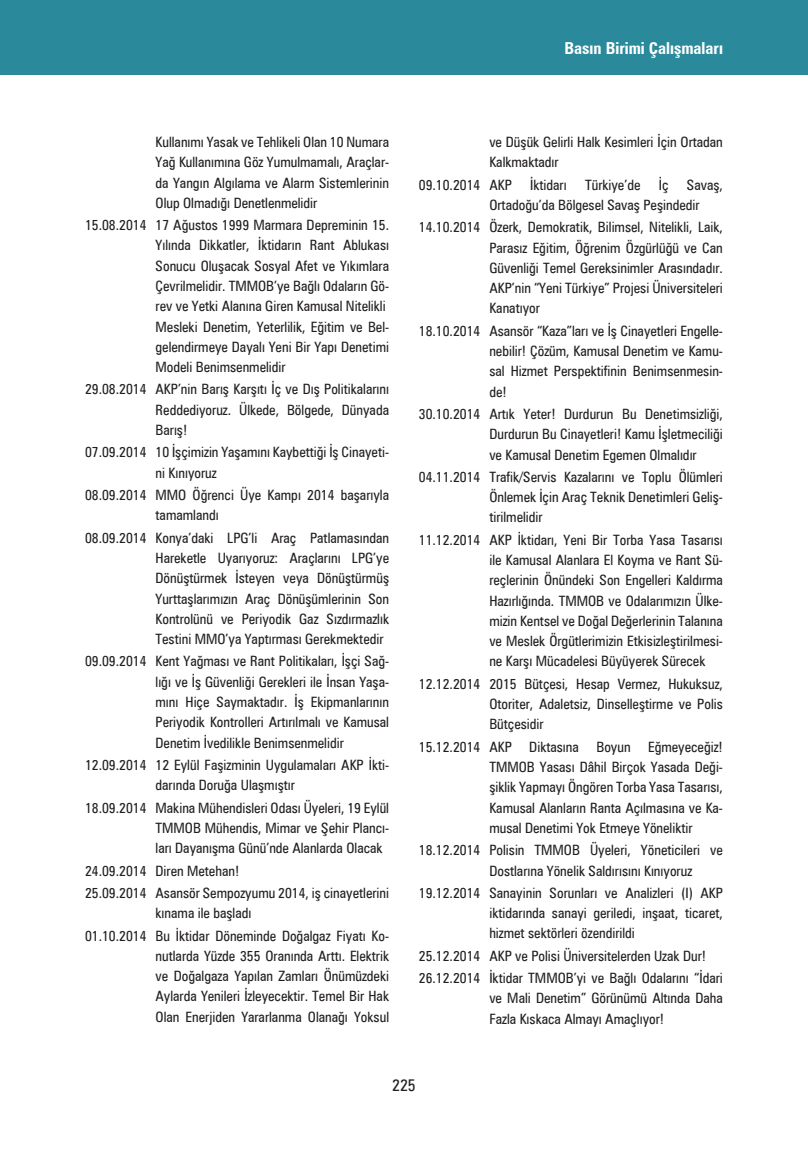
<style>
.page{position:relative;width:808px;height:1149px;background:#fff}
.page>*{position:absolute;margin:0;border:0;box-sizing:border-box;transform-origin:0 0}
.t1{font:700 condensed 16.5px "Zurich BT";color:#fff}
.t2{font:condensed 16.5px "Zurich BT";color:#231f20}
.calismarap_metin{font:condensed 14.25px/20.2px "Zurich BT";color:#231f20;text-align:justify}
</style>
<div class="page">
<div style="left:0;top:0;width:808px;height:75px;background:#2a899a"></div>
<p class="calismarap_metin" style="left:156px;top:132px;width:235px">Kullanımı Yasak ve Tehlikeli Olan 10 Numara Yağ Kullanımına Göz Yumulmamalı, Araçlar&shy;da Yangın Algılama ve Alarm Sistemlerinin Olup Olmadığı Denetlenmelidir</p>
<p class="calismarap_metin" style="left:156px;top:215px;width:235px;text-align:left;text-indent:-70px">15.08.2014 17 Ağustos 1999 Marmara Depreminin 15.<br>Yılında Dikkatler, İktidarın Rant Ablukası Sonucu Oluşacak Sosyal Afet ve Yıkımlara Çevrilmelidir. TMMOB’ye Bağlı Odaların Gö&shy;rev ve Yetki Alanına Giren Kamusal Nitelikli Mesleki Denetim, Yeterlilik, Eğitim ve Bel&shy;gelendirmeye Dayalı Yeni Bir Yapı Denetimi Modeli Benimsenmelidir</p>
<p class="calismarap_metin" style="left:156px;top:379px;width:235px;text-indent:-70px">29.08.2014 AKP’nin Barış Karşıtı İç ve Dış Politikalarını Reddediyoruz. Ülkede, Bölgede, Dünyada Barış!</p>
<p class="calismarap_metin" style="left:156px;top:442px;width:235px;text-indent:-70px">07.09.2014 10 İşçimizin Yaşamını Kaybettiği İş Cinayeti&shy;ni Kınıyoruz</p>
<p class="calismarap_metin" style="left:156px;top:484px;width:235px;text-indent:-70px">08.09.2014 MMO Öğrenci Üye Kampı 2014 başarıyla tamamlandı</p>
<p class="calismarap_metin" style="left:156px;top:527px;width:235px;text-indent:-70px">08.09.2014 Konya’daki LPG’li Araç Patlamasından Hareketle Uyarıyoruz: Araçlarını LPG’ye Dönüştürmek İsteyen veya Dönüştürmüş Yurttaşlarımızın Araç Dönüşümlerinin Son Kontrolünü ve Periyodik Gaz Sızdırmazlık Testini MMO’ya Yaptırması Gerekmektedir</p>
<p class="calismarap_metin" style="left:156px;top:651px;width:235px;text-indent:-70px">09.09.2014 Kent Yağması ve Rant Politikaları, İşçi Sağ&shy;lığı ve İş Güvenliği Gerekleri ile İnsan Yaşa&shy;mını Hiçe Saymaktadır. İş Ekipmanlarının Periyodik Kontrolleri Artırılmalı ve Kamusal Denetim İvedilikle Benimsenmelidir</p>
<p class="calismarap_metin" style="left:156px;top:754px;width:235px;text-indent:-70px">12.09.2014 12 Eylül Faşizminin Uygulamaları AKP İkti&shy;darında Doruğa Ulaşmıştır</p>
<p class="calismarap_metin" style="left:156px;top:797px;width:235px;text-indent:-70px">18.09.2014 Makina Mühendisleri Odası Üyeleri, 19 Eylül TMMOB Mühendis, Mimar ve Şehir Plancı&shy;ları Dayanışma Günü’nde Alanlarda Olacak</p>
<p class="calismarap_metin" style="left:85px;top:859px;width:156px">24.09.2014 Diren Metehan!</p>
<p class="calismarap_metin" style="left:156px;top:882px;width:235px;text-indent:-70px">25.09.2014 Asansör Sempozyumu 2014, iş cinayetlerini kınama ile başladı</p>
<p class="calismarap_metin" style="left:156px;top:924px;width:235px;text-indent:-70px">01.10.2014 Bu İktidar Döneminde Doğalgaz Fiyatı Ko&shy;nutlarda Yüzde 355 Oranında Arttı. Elektrik ve Doğalgaza Yapılan Zamları Önümüzdeki Aylarda Yenileri İzleyecektir. Temel Bir Hak Olan Enerjiden Yararlanma Olanağı Yoksul</p>
<p class="t1" style="left:564px;top:38px;width:160px">Basın Birimi Çalışmaları</p>
<p class="calismarap_metin" style="left:489px;top:132px;width:235px">ve Düşük Gelirli Halk Kesimleri İçin Ortadan<br>Kalkmaktadır</p>
<p class="calismarap_metin" style="left:419px;top:174px;width:94px">09.10.2014 AKP</p>
<p class="calismarap_metin" style="left:530px;top:174px;width:38px">İktidarı</p>
<p class="calismarap_metin" style="left:585px;top:174px;width:57px">Türkiye’de</p>
<p class="calismarap_metin" style="left:659px;top:174px;width:11px">İç</p>
<p class="calismarap_metin" style="left:489px;top:174px;width:235px;text-indent:197px">Savaş,<br>Ortadoğu’da Bölgesel Savaş Peşindedir</p>
<p class="calismarap_metin" style="left:489px;top:217px;width:235px;text-indent:-70px">14.10.2014 Özerk, Demokratik, Bilimsel, Nitelikli, Laik, Parasız Eğitim, Öğrenim Özgürlüğü ve Can Güvenliği Temel Gereksinimler Arasındadır.<br>AKP’nin “Yeni Türkiye” Projesi Üniversiteleri Kanatıyor</p>
<p class="calismarap_metin" style="left:489px;top:320px;width:235px;text-indent:-70px">18.10.2014 Asansör “Kaza”ları ve İş Cinayetleri Engelle&shy;nebilir! Çözüm, Kamusal Denetim ve Kamu&shy;sal Hizmet Perspektifinin Benimsenmesin&shy;de!</p>
<p class="calismarap_metin" style="left:489px;top:403px;width:235px;text-indent:-70px">30.10.2014 Artık Yeter! Durdurun Bu Denetimsizliği, Durdurun Bu Cinayetleri! Kamu İşletmeciliği ve Kamusal Denetim Egemen Olmalıdır</p>
<p class="calismarap_metin" style="left:489px;top:466px;width:235px;text-indent:-70px">04.11.2014 Trafik/Servis Kazalarını ve Toplu Ölümleri Önlemek İçin Araç Teknik Denetimleri Geliş&shy;tirilmelidir</p>
<p class="calismarap_metin" style="left:489px;top:529px;width:235px;text-indent:-70px">11.12.2014 AKP İktidarı, Yeni Bir Torba Yasa Tasarısı ile Kamusal Alanlara El Koyma ve Rant Sü&shy;reçlerinin Önündeki Son Engelleri Kaldırma Hazırlığında. TMMOB ve Odalarımızın Ülke&shy;mizin Kentsel ve Doğal Değerlerinin Talanına ve Meslek Örgütlerimizin Etkisizleştirilmesi&shy;ne Karşı Mücadelesi Büyüyerek Sürecek</p>
<p class="calismarap_metin" style="left:489px;top:673px;width:235px;text-indent:-70px">12.12.2014 2015 Bütçesi, Hesap Vermez, Hukuksuz, Otoriter, Adaletsiz, Dinselleştirme ve Polis Bütçesidir</p>
<p class="calismarap_metin" style="left:489px;top:736px;width:235px;text-indent:-70px">15.12.2014 AKP Diktasına Boyun Eğmeyeceğiz!<br>TMMOB Yasası Dâhil Birçok Yasada Deği&shy;şiklik Yapmayı Öngören Torba Yasa Tasarısı, Kamusal Alanların Ranta Açılmasına ve Ka&shy;musal Denetimi Yok Etmeye Yöneliktir</p>
<p class="calismarap_metin" style="left:489px;top:839px;width:235px;text-indent:-70px">18.12.2014 Polisin TMMOB Üyeleri, Yöneticileri ve<br>Dostlarına Yönelik Saldırısını Kınıyoruz</p>
<p class="calismarap_metin" style="left:489px;top:882px;width:235px;text-indent:-70px">19.12.2014 Sanayinin Sorunları ve Analizleri (I) AKP iktidarında sanayi geriledi, inşaat, ticaret, hizmet sektörleri özendirildi</p>
<p class="calismarap_metin" style="left:419px;top:945px;width:289px">25.12.2014 AKP ve Polisi Üniversitelerden Uzak Dur!</p>
<p class="calismarap_metin" style="left:489px;top:967px;width:235px;text-indent:-70px">26.12.2014 İktidar TMMOB’yi ve Bağlı Odalarını “İdari ve Mali Denetim” Görünümü Altında Daha Fazla Kıskaca Almayı Amaçlıyor!</p>
<p class="t2" style="left:392px;top:1075px;width:25px">225</p>
</div>
